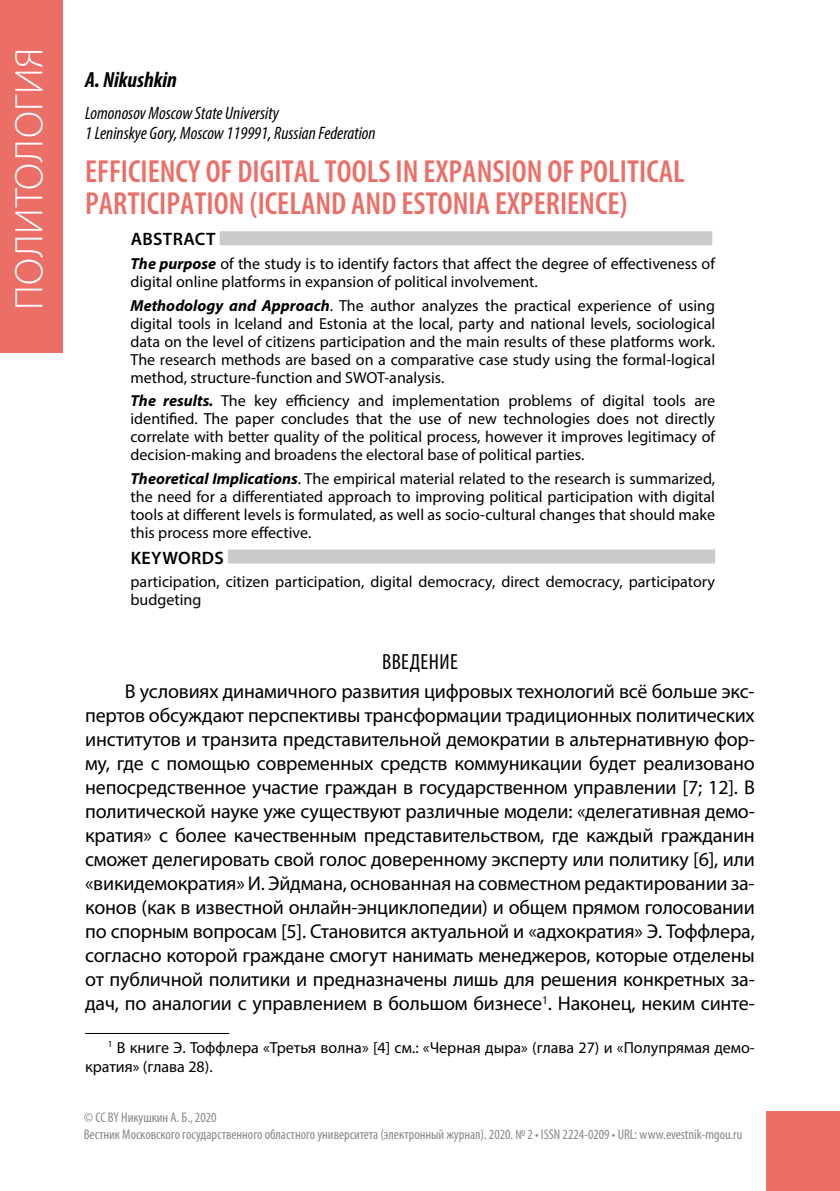
<style>
.page{position:relative;width:840px;height:1191px;background:#fff}
.page>*{position:absolute;margin:0;border:0;box-sizing:border-box;transform-origin:0 0}
.t1{font:300 40px "Myriad Pro";letter-spacing:.02em;color:#fff}
.t2{font:600 condensed 32px/32px "Myriad Pro";color:#eb6e67}
.t3{font:italic 700 condensed 22px "Myriad Pro";color:#000}
.t4{font:condensed 22px "Myriad Pro";letter-spacing:.02em;color:#000}
.t5{font:20px/24px "Myriad Pro";letter-spacing:-.01em;color:#000;text-align:justify}
.t6{font:italic condensed 18px/20px "Myriad Pro";color:#000}
.t7{font:600 18px "Myriad Pro";letter-spacing:.02em;color:#000}
.t8{font:16px/18px "Myriad Pro";color:#000}
.t9{font:condensed 14px/16.8px "Myriad Pro";color:#87888a}
.s1{font-weight:700;font-style:italic}
</style>
<div class="page">
<div style="left:765px;top:1111px;width:74px;height:80px;background:#eb6e67"></div>
<div style="left:0;top:0;width:62px;height:353px;background:#eb6e67"></div>
<div style="left:219px;top:231px;width:492px;height:14px;background:#c9cbcc"></div>
<div style="left:228px;top:549px;width:486px;height:14px;background:#c9cbcc"></div>
<hr style="left:85px;top:1033px;width:144px;height:1px;background:#000">
<h1 class="t1" style="left:5px;top:310px;width:265px;rotate:-90deg">политология</h1>
<h3 class="t3" style="left:85px;top:66px;width:93px">A. Nikushkin</h3>
<p class="t6" style="left:85px;top:103px;width:292px">Lomonosov Moscow State University<br>1 Leninskye Gory, Moscow 119991, Russian Federation</p>
<h2 class="t2" style="left:85px;top:155px;width:600px">EFFICIENCY OF DIGITAL TOOLS IN EXPANSION OF POLITICAL<br>PARTICIPATION (ICELAND AND ESTONIA EXPERIENCE)</h2>
<p class="t7" style="left:131px;top:228px;width:86px">ABSTRACT</p>
<p class="t8" style="left:130px;top:254px;width:585px"><span class="s1">The purpose</span> of the study is to identify factors that affect the degree of effectiveness of digital online platforms in expansion of political involvement.</p>
<p class="t8" style="left:130px;top:296px;width:585px;text-align:justify"><span class="s1">Methodology and Approach</span>. The author analyzes the practical experience of using digital tools in Iceland and Estonia at the local, party and national levels, sociological data on the level of citizens participation and the main results of these platforms work.<br>The research methods are based on a comparative case study using the formal-logical method, structure-function and SWOT-analysis.</p>
<p class="t8" style="left:130px;top:392px;width:585px;text-align:justify"><span class="s1">The results.</span> The key efficiency and implementation problems of digital tools are identified. The paper concludes that the use of new technologies does not directly correlate with better quality of the political process, however it improves legitimacy of decision-making and broadens the electoral base of political parties.</p>
<p class="t8" style="left:130px;top:469px;width:585px;text-align:justify"><span class="s1">Theoretical Implications</span>. The empirical material related to the research is summarized, the need for a differentiated approach to improving political participation with digital tools at different levels is formulated, as well as socio-cultural changes that should make this process more effective.</p>
<p class="t7" style="left:131px;top:546px;width:95px">KEYWORDS</p>
<p class="t8" style="left:130px;top:572px;width:585px">participation, citizen participation, digital democracy, direct democracy, participatory budgeting</p>
<h3 class="t4" style="left:382px;top:648px;width:77px">Введение</h3>
<p class="t5" style="left:85px;top:679px;width:671px;text-indent:40px">В условиях динамичного развития цифровых технологий всё больше экс&shy;пертов обсуждают перспективы трансформации традиционных политических институтов и транзита представительной демократии в альтернативную фор&shy;му, где с помощью современных средств коммуникации будет реализовано непосредственное участие граждан в государственном управлении [7; 12]. В политической науке уже существуют различные модели: «делегативная демо&shy;кратия» с более качественным представительством, где каждый гражданин сможет делегировать свой голос доверенному эксперту или политику [6], или «викидемократия» И. Эйдмана, основанная на совместном редактировании за&shy;конов (как в известной онлайн-энциклопедии) и общем прямом голосовании по спорным вопросам [5]. Становится актуальной и «адхократия» Э. Тоффлера, согласно которой граждане смогут нанимать менеджеров, которые отделены от публичной политики и предназначены лишь для решения конкретных за&shy;дач, по аналогии с управлением в большом бизнесе<sup>1</sup>. Наконец, неким синте-</p>
<p class="t8" style="left:85px;top:1037px;width:670px;line-height:19.2px;text-indent:23px"><sup>1</sup> В книге Э. Тоффлера «Третья волна» [4] см.: «Черная дыра» (глава 27) и «Полупрямая демо&shy;кратия» (глава 28).</p>
<p class="t9" style="left:84px;top:1109px;width:659px">© CC BY Никушкин А. Б., 2020<br>Вестник Московского государственного областного университета (электронный журнал). 2020. № 2 • ISSN 2224-0209 • URL: www.evestnik-mgou.ru</p>
</div>
